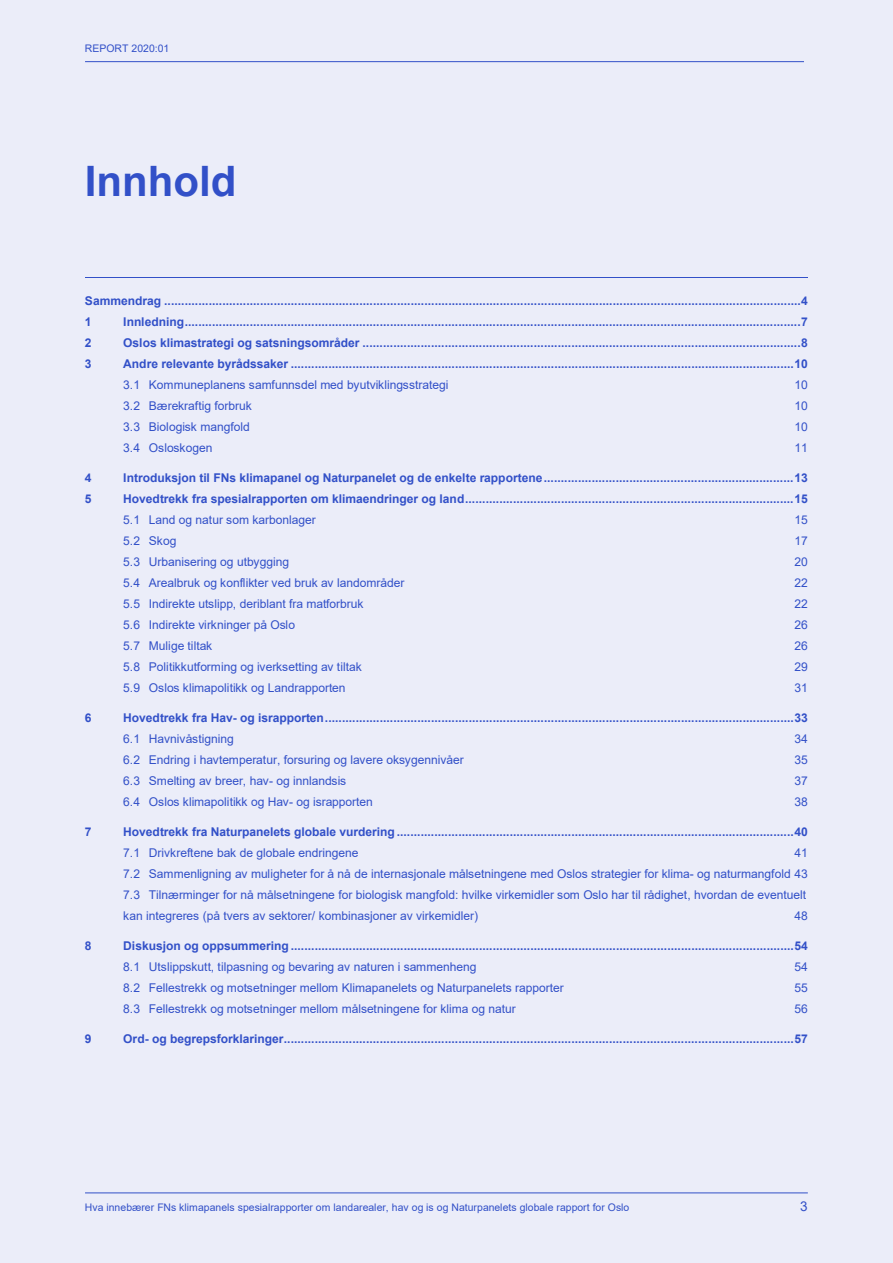
<style>
.page{position:relative;width:893px;height:1263px;background:#ebedf9}
.page>*{position:absolute;margin:0;border:0;box-sizing:border-box;transform-origin:0 0}
.t1{font:700 42px "Arial";color:#3250c8}
.t2{font:13.5px "Arial";color:#3250c8}
.t3{font:700 12px "Arial";letter-spacing:-.005em;color:#3250c8}
.t4{font:12px/21px "Arial";letter-spacing:-.005em;color:#3250c8}
.t5{font:10.5px "Arial";color:#3250c8}
</style>
<div class="page">
<hr style="left:85px;top:61px;width:719px;height:1px;background:#3250c8">
<hr style="left:85px;top:1192px;width:723px;height:1px;background:#3250c8">
<hr style="left:85px;top:277px;width:723px;height:1px;background:#3250c8">
<p class="t5" style="left:85px;top:41px;width:86px">REPORT 2020:01</p>
<p class="t1" style="left:85px;top:151px;width:153px">Innhold</p>
<p class="t3" style="left:85px;top:292px;width:724px">Sammendrag ..........................................................................................................................................................................................4</p>
<p class="t3" style="left:85px;top:313px;width:8px">1</p>
<p class="t3" style="left:123px;top:313px;width:686px">Innledning....................................................................................................................................................................................7</p>
<p class="t3" style="left:85px;top:334px;width:8px">2</p>
<p class="t3" style="left:123px;top:334px;width:686px">Oslos klimastrategi og satsningsområder ................................................................................................................................8</p>
<p class="t3" style="left:85px;top:355px;width:8px">3</p>
<p class="t3" style="left:123px;top:355px;width:686px">Andre relevante byrådssaker ...................................................................................................................................................10</p>
<p class="t4" style="left:123px;top:374px;width:327px">3.1 Kommuneplanens samfunnsdel med byutviklingsstrategi</p>
<p class="t4" style="left:795px;top:374px;width:15px">10</p>
<p class="t4" style="left:123px;top:395px;width:130px">3.2 Bærekraftig forbruk</p>
<p class="t4" style="left:795px;top:395px;width:15px">10</p>
<p class="t4" style="left:123px;top:416px;width:128px">3.3 Biologisk mangfold</p>
<p class="t4" style="left:795px;top:416px;width:15px">10</p>
<p class="t4" style="left:123px;top:437px;width:91px">3.4 Osloskogen</p>
<p class="t4" style="left:795px;top:437px;width:15px">11</p>
<p class="t3" style="left:85px;top:469px;width:8px">4</p>
<p class="t3" style="left:123px;top:469px;width:686px">Introduksjon til FNs klimapanel og Naturpanelet og de enkelte rapportene.........................................................................13</p>
<p class="t3" style="left:85px;top:490px;width:8px">5</p>
<p class="t3" style="left:123px;top:490px;width:686px">Hovedtrekk fra spesialrapporten om klimaendringer og land................................................................................................15</p>
<p class="t4" style="left:123px;top:509px;width:194px">5.1 Land og natur som karbonlager</p>
<p class="t4" style="left:795px;top:509px;width:15px">15</p>
<p class="t4" style="left:123px;top:530px;width:55px">5.2 Skog</p>
<p class="t4" style="left:795px;top:530px;width:15px">17</p>
<p class="t4" style="left:123px;top:551px;width:167px">5.3 Urbanisering og utbygging</p>
<p class="t4" style="left:795px;top:551px;width:15px">20</p>
<p class="t4" style="left:123px;top:572px;width:283px">5.4 Arealbruk og konflikter ved bruk av landområder</p>
<p class="t4" style="left:795px;top:572px;width:15px">22</p>
<p class="t4" style="left:123px;top:593px;width:242px">5.5 Indirekte utslipp, deriblant fra matforbruk</p>
<p class="t4" style="left:795px;top:593px;width:15px">22</p>
<p class="t4" style="left:123px;top:614px;width:173px">5.6 Indirekte virkninger på Oslo</p>
<p class="t4" style="left:795px;top:614px;width:15px">26</p>
<p class="t4" style="left:123px;top:635px;width:91px">5.7 Mulige tiltak</p>
<p class="t4" style="left:795px;top:635px;width:15px">26</p>
<p class="t4" style="left:123px;top:656px;width:240px">5.8 Politikkutforming og iverksetting av tiltak</p>
<p class="t4" style="left:795px;top:656px;width:15px">29</p>
<p class="t4" style="left:123px;top:677px;width:224px">5.9 Oslos klimapolitikk og Landrapporten</p>
<p class="t4" style="left:795px;top:677px;width:15px">31</p>
<p class="t3" style="left:85px;top:709px;width:8px">6</p>
<p class="t3" style="left:123px;top:709px;width:686px">Hovedtrekk fra Hav- og israpporten.........................................................................................................................................33</p>
<p class="t4" style="left:123px;top:728px;width:112px">6.1 Havnivåstigning</p>
<p class="t4" style="left:795px;top:728px;width:15px">34</p>
<p class="t4" style="left:123px;top:749px;width:342px">6.2 Endring i havtemperatur, forsuring og lavere oksygennivåer</p>
<p class="t4" style="left:795px;top:749px;width:15px">35</p>
<p class="t4" style="left:123px;top:770px;width:224px">6.3 Smelting av breer, hav- og innlandsis</p>
<p class="t4" style="left:795px;top:770px;width:15px">37</p>
<p class="t4" style="left:123px;top:791px;width:251px">6.4 Oslos klimapolitikk og Hav- og israpporten</p>
<p class="t4" style="left:795px;top:791px;width:15px">38</p>
<p class="t3" style="left:85px;top:823px;width:8px">7</p>
<p class="t3" style="left:123px;top:823px;width:686px">Hovedtrekk fra Naturpanelets globale vurdering....................................................................................................................40</p>
<p class="t4" style="left:123px;top:842px;width:237px">7.1 Drivkreftene bak de globale endringene</p>
<p class="t4" style="left:795px;top:842px;width:15px">41</p>
<p class="t4" style="left:123px;top:863px;width:686px">7.2 Sammenligning av muligheter for å nå de internasjonale målsetningene med Oslos strategier for klima- og naturmangfold 43</p>
<p class="t4" style="left:123px;top:884px;width:684px">7.3 Tilnærminger for nå målsetningene for biologisk mangfold: hvilke virkemidler som Oslo har til rådighet, hvordan de eventuelt kan integreres (på tvers av sektorer/ kombinasjoner av virkemidler)</p>
<p class="t4" style="left:795px;top:905px;width:15px">48</p>
<p class="t3" style="left:85px;top:937px;width:8px">8</p>
<p class="t3" style="left:123px;top:937px;width:686px">Diskusjon og oppsummering...................................................................................................................................................54</p>
<p class="t4" style="left:123px;top:956px;width:355px">8.1 Utslippskutt, tilpasning og bevaring av naturen i sammenheng</p>
<p class="t4" style="left:795px;top:956px;width:15px">54</p>
<p class="t4" style="left:123px;top:977px;width:442px">8.2 Fellestrekk og motsetninger mellom Klimapanelets og Naturpanelets rapporter</p>
<p class="t4" style="left:795px;top:977px;width:15px">55</p>
<p class="t4" style="left:123px;top:998px;width:394px">8.3 Fellestrekk og motsetninger mellom målsetningene for klima og natur</p>
<p class="t4" style="left:795px;top:998px;width:15px">56</p>
<p class="t3" style="left:85px;top:1030px;width:8px">9</p>
<p class="t3" style="left:123px;top:1030px;width:686px">Ord- og begrepsforklaringer.....................................................................................................................................................57</p>
<p class="t5" style="left:85px;top:1200px;width:546px">Hva innebærer FNs klimapanels spesialrapporter om landarealer, hav og is og Naturpanelets globale rapport for Oslo</p>
<p class="t2" style="left:800px;top:1197px;width:9px">3</p>
</div>
